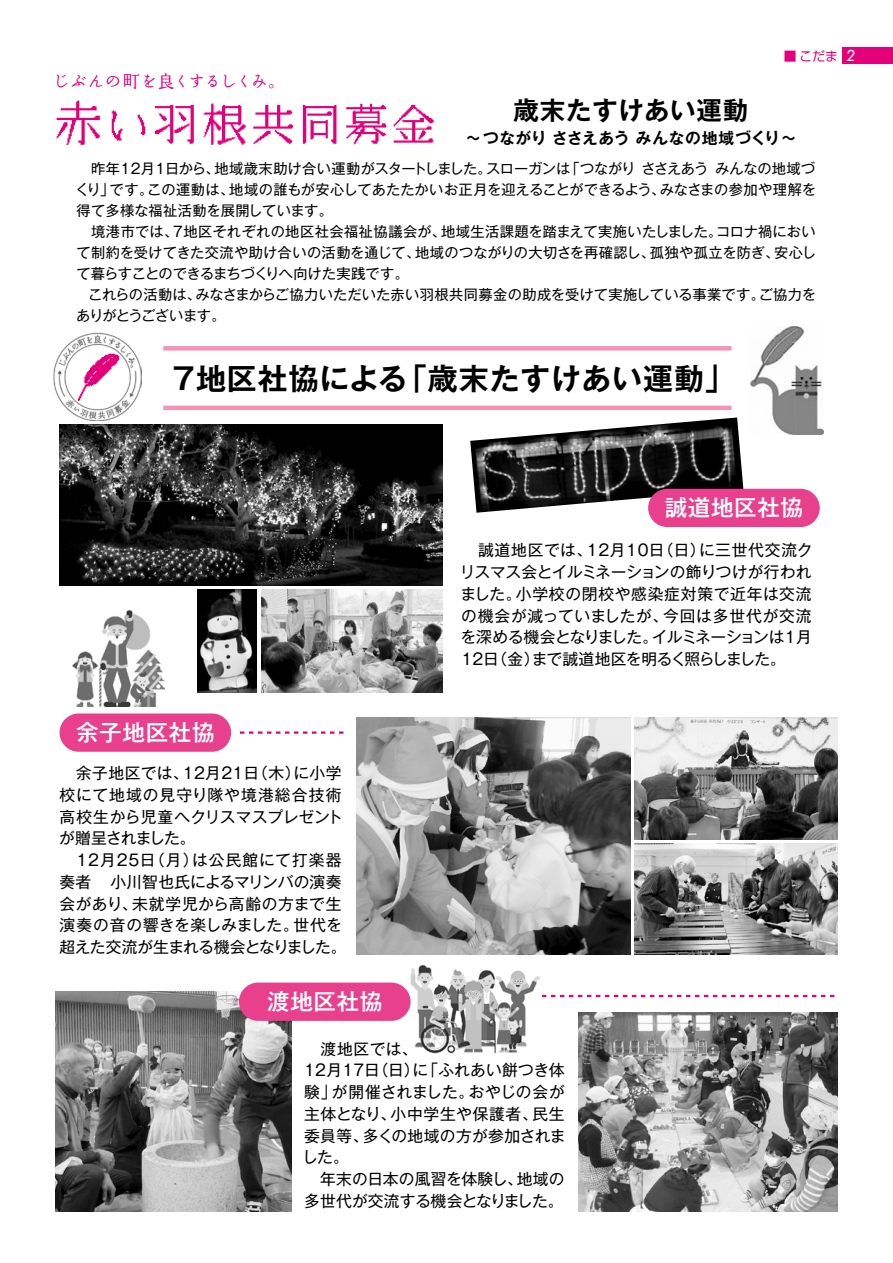
<style>
.page{position:relative;width:893px;height:1263px;background:#fff}
.page>*{position:absolute;margin:0;border:0;box-sizing:border-box;transform-origin:0 0}
.t1{font:700 30px "Gothic MB101 Pr 6 De";letter-spacing:.03em;color:#000}
.t2{font:700 25.5px "Gothic MB101 Pr 6 De";letter-spacing:.03em;color:#000}
.t3{font:500 22.5px "Gothic MB101 Pr 6";letter-spacing:.03em;color:#fff}
.t4{font:18px "Marumin Old 90 pv RKSJ H";letter-spacing:-.085em;color:#e3007a}
.t5{font:15.75px/21.8px "Gothic MB101 Pr 6";letter-spacing:.02em;color:#000}
.t6{font:15.75px/21.8px "Gothic MB101 Pr 6";letter-spacing:-.015em;color:#000}
.t7{font:15.75px/21.8px "Gothic MB101 Pr 6";letter-spacing:-.01em;color:#000}
.t8{font:15.75px/21.8px "Gothic MB101 Pr 6";letter-spacing:-.03em;color:#000}
.t9{font:15.75px "Gothic MB101 Pr 6";letter-spacing:.065em;color:#000}
.t10{font:15.75px "Gothic MB101 Pr 6";letter-spacing:.05em;color:#000}
.t11{font:15.75px/21.8px "Gothic MB101 Pr 6";color:#000}
.t12{font:15.75px "Gothic MB101 Pr 6";letter-spacing:-.02em;color:#000}
.t13{font:15.75px "Gothic MB101 Pr 6";letter-spacing:.045em;color:#000}
.t14{font:700 15.75px "Gothic MB101 Pr 6 De";letter-spacing:.04em;color:#000}
.t15{font:15.75px/21.8px "Gothic MB101 Pr 6";letter-spacing:-.005em;color:#000}
.t16{font:15.75px "Gothic MB101 Pr 6";letter-spacing:.055em;color:#000}
.t17{font:15.75px "Gothic MB101 Pr 6";letter-spacing:-.045em;color:#000}
.t18{font:15px "MO Suuji HA I An";color:#fff}
.t19{font:14.25px/21px "Gothic MB101 Pr 6";letter-spacing:.005em;color:#000}
.t20{font:14.25px "Gothic MB101 Pr 6";letter-spacing:.035em;color:#000}
.t21{font:14.25px/21px "Gothic MB101 Pr 6";letter-spacing:-.035em;color:#000}
.t22{font:14.25px "Gothic MB101 Pr 6";letter-spacing:-.045em;color:#000}
.t23{font:12.75px "Shin Go Pro";color:#e3007a}
</style>
<div class="page">
<svg style="left:542px;top:995px;width:293px;height:2px"></svg>
<img style="left:410px;top:965px;width:130px;height:88px">
<div style="left:842px;top:47px;width:51px;height:17px;background:#e3007a"></div>
<img style="left:750px;top:327px;width:74px;height:108px">
<img style="left:73px;top:611px;width:91px;height:95px">
<img style="left:198px;top:590px;width:58px;height:102px">
<img style="left:60px;top:425px;width:382px;height:161px">
<img style="left:470px;top:417px;width:273px;height:96px">
<img style="left:261px;top:590px;width:181px;height:102px">
<img style="left:56px;top:100px;width:379px;height:45px">
<img style="left:53px;top:332px;width:89px;height:89px">
<img style="left:67px;top:346px;width:62px;height:62px;border-radius:31px">
<div style="left:163px;top:346px;width:568px;height:5px;background:#f494b5"></div>
<hr style="left:163px;top:406px;width:568px;height:4px;background:#f494b5">
<div style="left:648px;top:489px;width:172px;height:38px;background:#e8408d;border-radius:19px"></div>
<div style="left:60px;top:713px;width:171px;height:39px;background:#e8408d;border-radius:19px"></div>
<img style="left:356px;top:718px;width:274px;height:236px">
<img style="left:635px;top:718px;width:203px;height:121px">
<img style="left:635px;top:844px;width:203px;height:110px">
<svg style="left:240px;top:731px;width:104px;height:3px"></svg>
<img style="left:55px;top:992px;width:236px;height:219px">
<div style="left:239px;top:982px;width:172px;height:39px;background:#e8408d;border-radius:19px"></div>
<img style="left:578px;top:1012px;width:260px;height:199px">
<p class="t4" style="left:53px;top:72px;width:234px">じぶんの町を良くするしくみ。</p>
<h2 class="t2" style="left:514px;top:89px;width:236px">歳末たすけあい運動</h2>
<p class="t23" style="left:784px;top:45px;width:56px">■ こだま</p>
<p class="t14" style="left:465px;top:125px;width:332px">～つながりささえあうみんなの地域づくり~</p>
<p class="t19" style="left:486px;top:157px;width:86px">スローガンは</p>
<p class="t22" style="left:565px;top:156px;width:145px">「つながりささえあう</p>
<p class="t19" style="left:215px;top:157px;width:279px">地域歳末助け合い運動がスタートしました。</p>
<p class="t19" style="left:77px;top:157px;width:145px">　昨年12月1日から、</p>
<p class="t19" style="left:715px;top:157px;width:102px">みんなの地域づ</p>
<p class="t19" style="left:75px;top:178px;width:259px">くり」<br>得て多様な福祉活動を展開しています。</p>
<p class="t19" style="left:229px;top:178px;width:438px">地域の誰もが安心してあたたかいお正月を迎えることができるよう、</p>
<p class="t19" style="left:660px;top:178px;width:158px">みなさまの参加や理解を</p>
<p class="t19" style="left:110px;top:178px;width:45px">です。</p>
<p class="t19" style="left:147px;top:178px;width:89px">この運動は、</p>
<p class="t20" style="left:173px;top:219px;width:275px">7地区それぞれの地区社会福祉協議会が、</p>
<p class="t19" style="left:441px;top:220px;width:283px">地域生活課題を踏まえて実施いたしました。</p>
<p class="t19" style="left:716px;top:220px;width:101px">コロナ禍におい</p>
<p class="t19" style="left:77px;top:220px;width:103px">　境港市では、</p>
<p class="t19" style="left:76px;top:241px;width:345px">て制約を受けてきた交流や助け合いの活動を通じて、て暮らすことのできるまちづくりへ向けた実践です。</p>
<p class="t19" style="left:415px;top:241px;width:241px">地域のつながりの大切さを再確認し、</p>
<p class="t19" style="left:650px;top:241px;width:131px">孤独や孤立を防ぎ、</p>
<p class="t19" style="left:774px;top:241px;width:44px">安心し</p>
<p class="t19" style="left:196px;top:283px;width:571px">みなさまからご協力いただいた赤い羽根共同募金の助成を受けて実施している事業です。</p>
<p class="t19" style="left:759px;top:283px;width:59px">ご協力を</p>
<p class="t21" style="left:76px;top:283px;width:151px;text-indent:12px">これらの活動は、<br>ありがとうございます。</p>
<p class="t18" style="left:846px;top:49px;width:11px">2</p>
<h1 class="t1" style="left:169px;top:353px;width:241px">７地区社協による</h1>
<h1 class="t1" style="left:397px;top:353px;width:339px">「歳末たすけあい運動「</h1>
<h3 class="t3" style="left:665px;top:489px;width:140px">誠道地区社協</h3>
<p class="t5" style="left:587px;top:538px;width:120px">12月10 （日日）</p>
<p class="t10" style="left:699px;top:537px;width:115px">に三世代交流ク</p>
<p class="t5" style="left:461px;top:538px;width:132px">　誠道地区では、</p>
<p class="t12" style="left:460px;top:559px;width:353px">リスマス会とイルミネーションの飾りつけが行われ</p>
<p class="t10" style="left:516px;top:581px;width:297px">小学校の閉校や感染症対策で近年は交流</p>
<p class="t5" style="left:460px;top:582px;width:63px">ました。</p>
<h3 class="t3" style="left:76px;top:714px;width:140px">余子地区社協</h3>
<p class="t5" style="left:183px;top:761px;width:119px">12月21 （日木）</p>
<p class="t5" style="left:294px;top:761px;width:49px">に小学</p>
<p class="t5" style="left:60px;top:761px;width:130px">　余子地区では、</p>
<p class="t9" style="left:60px;top:782px;width:283px">校にて地域の見守り隊や境港総合技術</p>
<p class="t5" style="left:60px;top:804px;width:285px">高校生から児童へクリスマスプレゼント</p>
<p class="t17" style="left:59px;top:825px;width:138px">が贈呈されました。</p>
<p class="t9" style="left:192px;top:847px;width:151px">は公民館にて打楽器</p>
<p class="t5" style="left:110px;top:848px;width:232px;text-indent:-51px">　12月25 （日 月）<br>小川智也氏によるマリンバの演奏</p>
<p class="t5" style="left:60px;top:870px;width:33px">奏者</p>
<p class="t13" style="left:132px;top:890px;width:211px">未就学児から高齢の方まで生</p>
<p class="t5" style="left:60px;top:891px;width:80px">会があり、</p>
<p class="t6" style="left:60px;top:913px;width:289px">演奏の音の響きを楽しみました。<br>超えた交流が生まれる機会となりました。</p>
<p class="t5" style="left:293px;top:913px;width:50px">世代を</p>
<h3 class="t3" style="left:267px;top:983px;width:117px">渡地区社協</h3>
<p class="t5" style="left:304px;top:1037px;width:115px">　渡地区では、</p>
<p class="t16" style="left:663px;top:603px;width:150px">今回は多世代が交流</p>
<p class="t11" style="left:652px;top:604px;width:161px;text-indent:-191px">の機会が減っていましたが、<br>イルミネーションは1月</p>
<p class="t8" style="left:532px;top:625px;width:256px;text-indent:-71px">を深める機会となりました。<br>まで誠道地区を明るく照らしました。</p>
<p class="t5" style="left:461px;top:647px;width:79px">12 （日金）</p>
<p class="t5" style="left:304px;top:1058px;width:126px">12月17 （日日に）</p>
<p class="t5" style="left:423px;top:1058px;width:144px">「ふれあい餅つき体</p>
<p class="t5" style="left:332px;top:1080px;width:144px">が開催されました。</p>
<p class="t5" style="left:469px;top:1080px;width:98px">おやじの会が</p>
<p class="t5" style="left:304px;top:1080px;width:34px">験」</p>
<p class="t13" style="left:391px;top:1101px;width:149px">小中学生や保護者、</p>
<p class="t15" style="left:363px;top:1102px;width:204px;text-indent:-59px">主体となり、<br>多くの地域の方が参加されま</p>
<p class="t5" style="left:532px;top:1102px;width:34px">民生</p>
<p class="t5" style="left:302px;top:1124px;width:68px">委員等、した。</p>
<p class="t7" style="left:304px;top:1167px;width:261px">　年末の日本の風習を体験し、<br>多世代が交流する機会となりました。</p>
<p class="t5" style="left:517px;top:1167px;width:49px">地域の</p>
</div>
